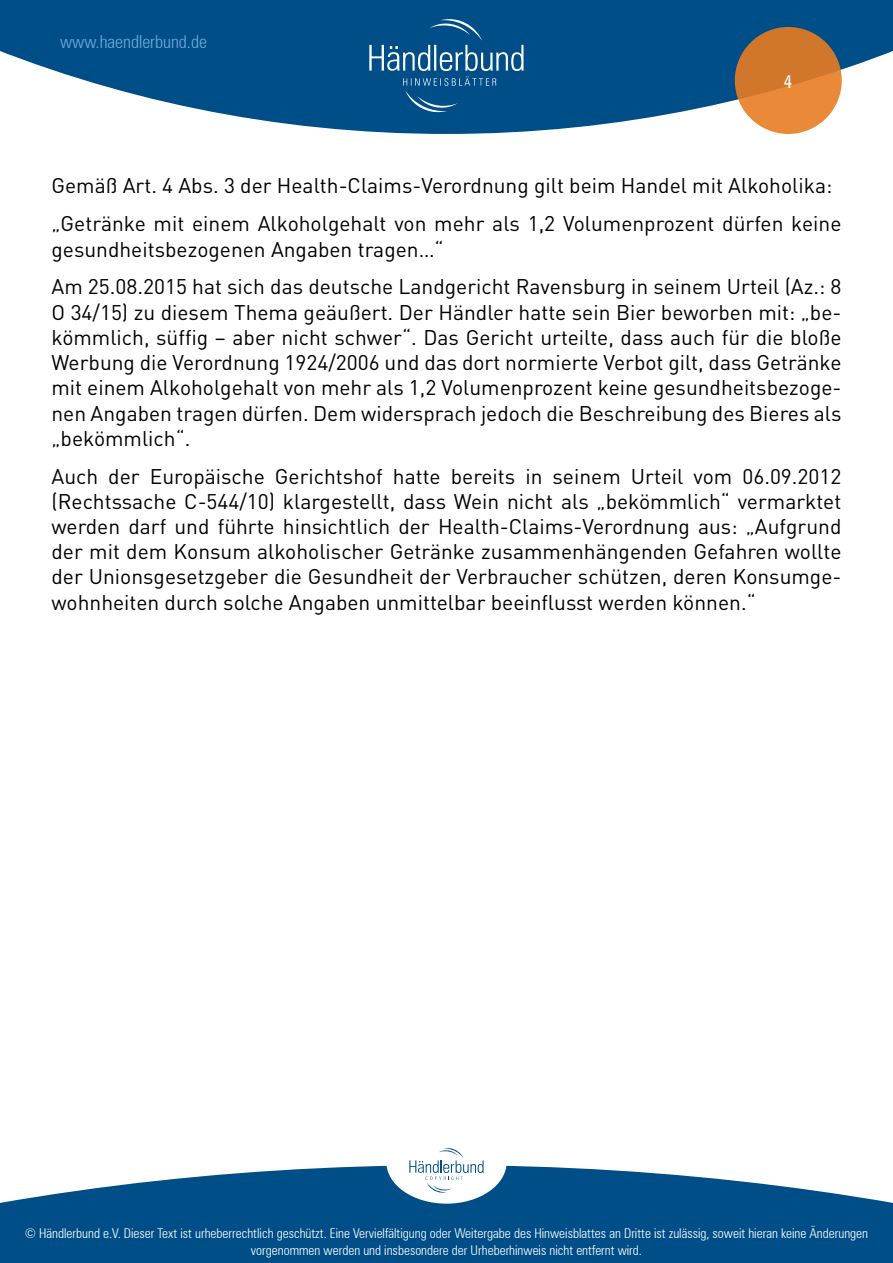
<style>
.page{position:relative;width:893px;height:1263px;background:#fff}
.page>*{position:absolute;margin:0;border:0;box-sizing:border-box;transform-origin:0 0}
.t1{font:21px/25.2px "DIN Pro";color:#000}
.t2{font:300 condensed 18px "Zurich BT";color:#6ea8dc}
.t3{font:condensed 18px "Zurich BT";color:#fff}
.t4{font:300 condensed 13.5px/16.2px "Zurich BT";color:#fff;text-align:center}
</style>
<div class="page">
<svg style="left:0;top:0;width:893px;height:134px;fill:#004e87"></svg>
<svg style="left:0;top:1165px;width:893px;height:98px;background:#226597"></svg>
<svg style="left:735px;top:27px;width:107px;height:107px;background:#da7f31"></svg>
<svg style="left:369px;top:19px;width:155px;height:93px;background:#1a6093"></svg>
<div style="left:386px;top:1120px;width:121px;height:84px;background:#fff;border-radius:50%"></div>
<svg style="left:409px;top:1148px;width:75px;height:45px"></svg>
<p class="t2" style="left:60px;top:30px;width:149px">www.haendlerbund.de</p>
<p class="t3" style="left:784px;top:71px;width:10px">4</p>
<p class="t1" style="left:52px;top:166px;width:791px;line-height:38px">Gemäß Art. 4 Abs. 3 der Health-Claims-Verordnung gilt beim Handel mit Alkoholika: „Getränke mit einem Alkoholgehalt von mehr als 1,2 Volumenprozent dürfen keine</p>
<p class="t1" style="left:52px;top:229px;width:791px;line-height:38px">gesundheitsbezogenen Angaben tragen…“<br>Am 25.08.2015 hat sich das deutsche Landgericht Ravensburg in seinem Urteil (Az.: 8</p>
<p class="t1" style="left:52px;top:299px;width:791px;text-align:justify">O 34/15) zu diesem Thema geäußert. Der Händler hatte sein Bier beworben mit: „be&shy;kömmlich, süffig – aber nicht schwer“. Das Gericht urteilte, dass auch für die bloße Werbung die Verordnung 1924/2006 und das dort normierte Verbot gilt, dass Getränke mit einem Alkoholgehalt von mehr als 1,2 Volumenprozent keine gesundheitsbezoge&shy;nen Angaben tragen dürfen. Dem widersprach jedoch die Beschreibung des Bieres als „bekömmlich“.</p>
<p class="t1" style="left:52px;top:463px;width:791px;text-align:justify">Auch der Europäische Gerichtshof hatte bereits in seinem Urteil vom 06.09.2012 (Rechtssache C-544/10) klargestellt, dass Wein nicht als „bekömmlich“ vermarktet werden darf und führte hinsichtlich der Health-Claims-Verordnung aus: „Aufgrund der mit dem Konsum alkoholischer Getränke zusammenhängenden Gefahren wollte der Unionsgesetzgeber die Gesundheit der Verbraucher schützen, deren Konsumge&shy;wohnheiten durch solche Angaben unmittelbar beeinflusst werden können.“</p>
<p class="t4" style="left:25px;top:1225px;width:845px">© Händlerbund e.V. Dieser Text ist urheberrechtlich geschützt. Eine Vervielfältigung oder Weitergabe des Hinweisblattes an Dritte ist zulässig, soweit hieran keine Änderungen vorgenommen werden und insbesondere der Urheberhinweis nicht entfernt wird.</p>
</div>
